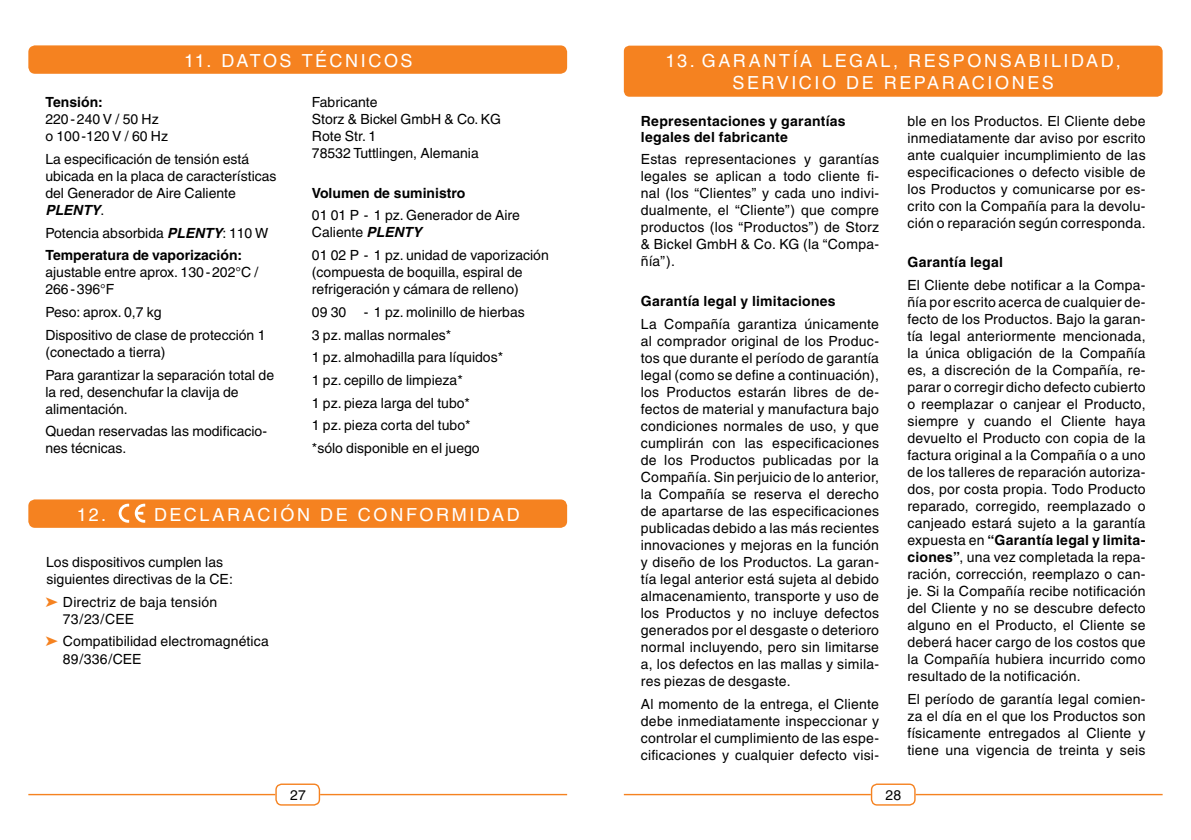
<style>
.page{position:relative;width:1191px;height:840px;background:#fff}
.page>*{position:absolute;margin:0;border:0;box-sizing:border-box;transform-origin:0 0}
.t1{font:18px/22px "Helvetica";letter-spacing:.145em;color:#fff;text-align:center}
.t2{font:14px/17px "Helvetica";color:#000}
.t3{font:700 14px/22.6px "Helvetica";letter-spacing:.015em;color:#000}
.s1{font-weight:700;font-style:italic}
.s2{font-weight:400}
.s3{font-style:italic}
.s4{font-weight:700}
</style>
<div class="page">
<div style="left:275px;top:783px;width:45px;height:22px;border:1px solid #f58220;border-radius:6px"></div>
<hr style="left:28px;top:793px;width:247px;height:1px;background:#f58220">
<hr style="left:320px;top:793px;width:247px;height:1px;background:#f58220">
<div style="left:871px;top:783px;width:44px;height:22px;border:1px solid #f58220;border-radius:6px"></div>
<hr style="left:624px;top:793px;width:247px;height:1px;background:#f58220">
<hr style="left:915px;top:793px;width:247px;height:1px;background:#f58220">
<div style="left:28px;top:45px;width:539px;height:29px;background:#f58220;border-radius:7px"></div>
<div style="left:624px;top:46px;width:538px;height:51px;background:#f58220;border-radius:6px"></div>
<div style="left:29px;top:500px;width:537px;height:26px;background:#f58220;border-radius:6px"></div>
<div style="left:28px;top:499px;width:539px;height:28px;border:2px solid #f58220;border-radius:6px"></div>
<svg style="left:135px;top:503px;width:10px;height:19px"></svg>
<svg style="left:119px;top:503px;width:10px;height:19px"></svg>
<p class="t1" style="left:184px;top:49px;width:230px">11. DATOS TÉCNICOS</p>
<p class="t1" style="left:665px;top:50px;width:457px">13. GARANTÍA LEGAL, RESPONSABILIDAD,<br>SERVICIO DE REPARACIONES</p>
<p class="t2" style="left:312px;top:94px;width:191px">Fabricante<br>Storz &amp; Bickel GmbH &amp; Co. KG<br>Rote Str. 1<br>78532 Tuttlingen, Alemania</p>
<p class="t3" style="left:45px;top:91px;width:59px">Tensión:</p>
<p class="t2" style="left:45px;top:111px;width:124px">220-240 V / 50 Hz o 100-120 V / 60 Hz</p>
<p class="t2" style="left:45px;top:150px;width:233px">La especificación de tensión está ubicada en la placa de características del Generador de Aire Caliente<br><span class="s1">PLENTY</span>.</p>
<p class="t3" style="left:45px;top:221px;width:224px"><span class="s2">Potencia absorbida</span> <span class="s3">PLENTY</span><span class="s2">: 110 W<br></span>Temperatura de vaporización:</p>
<p class="t2" style="left:45px;top:264px;width:214px">ajustable entre aprox. 130-202°C /<br>266-396°F</p>
<p class="t2" style="left:45px;top:301px;width:222px;line-height:22.6px">Peso: aprox. 0,7 kg<br>Dispositivo de clase de protección 1</p>
<p class="t2" style="left:45px;top:340px;width:230px;line-height:22.6px">(conectado a tierra)<br>Para garantizar la separación total de</p>
<p class="t2" style="left:45px;top:383px;width:195px">la red, desenchufar la clavija de alimentación.</p>
<p class="t2" style="left:45px;top:422px;width:223px">Quedan reservadas las modificacio&shy;nes técnicas.</p>
<p class="t3" style="left:641px;top:112px;width:206px;line-height:16px">Representaciones y garantías legales del fabricante</p>
<p class="t2" style="left:641px;top:151px;width:240px;text-align:justify">Estas representaciones y garantías legales se aplican a todo cliente fi&shy;nal (los “Clientes” y cada uno indivi&shy;dualmente, el “Cliente”) que compre productos (los “Productos”) de Storz &amp; Bickel GmbH &amp; Co. KG (la “Compa&shy;ñía”).</p>
<p class="t3" style="left:641px;top:289px;width:196px">Garantía legal y limitaciones</p>
<p class="t2" style="left:641px;top:315px;width:240px;text-align:justify">La Compañía garantiza únicamente al comprador original de los Produc&shy;tos que durante el período de garantía legal (como se define a continuación), los Productos estarán libres de de&shy;fectos de material y manufactura bajo condiciones normales de uso, y que cumplirán con las especificaciones de los Productos publicadas por la Compañía. Sin perjuicio de lo anterior, la Compañía se reserva el derecho de apartarse de las especificaciones publicadas debido a las más recientes innovaciones y mejoras en la función y diseño de los Productos. La garan&shy;tía legal anterior está sujeta al debido almacenamiento, transporte y uso de los Productos y no incluye defectos generados por el desgaste o deterioro normal incluyendo, pero sin limitarse a, los defectos en las mallas y simila&shy;res piezas de desgaste.</p>
<p class="t2" style="left:641px;top:695px;width:240px;text-align:justify">Al momento de la entrega, el Cliente debe inmediatamente inspeccionar y controlar el cumplimiento de las espe&shy;cificaciones y cualquier defecto visi-</p>
<p class="t2" style="left:907px;top:112px;width:240px;text-align:justify">ble en los Productos. El Cliente debe inmediatamente dar aviso por escrito ante cualquier incumplimiento de las especificaciones o defecto visible de los Productos y comunicarse por es&shy;crito con la Compañía para la devolu&shy;ción o reparación según corresponda.</p>
<p class="t3" style="left:907px;top:251px;width:97px">Garantía legal</p>
<p class="t2" style="left:907px;top:276px;width:240px;text-align:justify">El Cliente debe notificar a la Compa&shy;ñía por escrito acerca de cualquier de&shy;fecto de los Productos. Bajo la garan&shy;tía legal anteriormente mencionada, la única obligación de la Compañía es, a discreción de la Compañía, re&shy;parar o corregir dicho defecto cubierto o reemplazar o canjear el Producto, siempre y cuando el Cliente haya devuelto el Producto con copia de la factura original a la Compañía o a uno de los talleres de reparación autoriza&shy;dos, por costa propia. Todo Producto reparado, corregido, reemplazado o canjeado estará sujeto a la garantía expuesta en <span class="s4">“Garantía legal y limita&shy;ciones”</span>, una vez completada la repa&shy;ración, corrección, reemplazo o can&shy;je. Si la Compañía recibe notificación del Cliente y no se descubre defecto alguno en el Producto, el Cliente se deberá hacer cargo de los costos que la Compañía hubiera incurrido como resultado de la notificación.</p>
<p class="t2" style="left:907px;top:690px;width:240px;text-align:justify">El período de garantía legal comien&shy;za el día en el que los Productos son físicamente entregados al Cliente y tiene una vigencia de treinta y seis</p>
<p class="t3" style="left:312px;top:181px;width:155px">Volumen de suministro</p>
<p class="t2" style="left:312px;top:207px;width:210px">01 01 P - 1 pz. Generador de Aire<br>Caliente <span class="s1">PLENTY</span></p>
<p class="t2" style="left:312px;top:246px;width:238px">01 02 P - 1 pz. unidad de vaporización (compuesta de boquilla, espiral de refrigeración y cámara de relleno)</p>
<p class="t2" style="left:312px;top:303px;width:36px">09 30</p>
<p class="t2" style="left:312px;top:300px;width:214px;line-height:22.6px;text-indent:52px">- 1 pz. molinillo de hierbas<br>3 pz. mallas normales*<br>1 pz. almohadilla para líquidos*<br>1 pz. cepillo de limpieza*<br>1 pz. pieza larga del tubo*<br>1 pz. pieza corta del tubo*<br>*sólo disponible en el juego</p>
<p class="t1" style="left:77px;top:503px;width:31px">12.</p>
<p class="t1" style="left:154px;top:503px;width:367px">DECLARACIÓN DE CONFORMIDAD</p>
<p class="t2" style="left:46px;top:553px;width:188px">Los dispositivos cumplen las siguientes directivas de la CE:</p>
<p class="t2" style="left:63px;top:593px;width:156px">Directriz de baja tensión<br>73/23/CEE</p>
<p class="t2" style="left:63px;top:632px;width:207px">Compatibilidad electromagnética<br>89/336/CEE</p>
<p class="t2" style="left:290px;top:786px;width:17px">27</p>
<p class="t2" style="left:885px;top:786px;width:17px">28</p>
</div>
